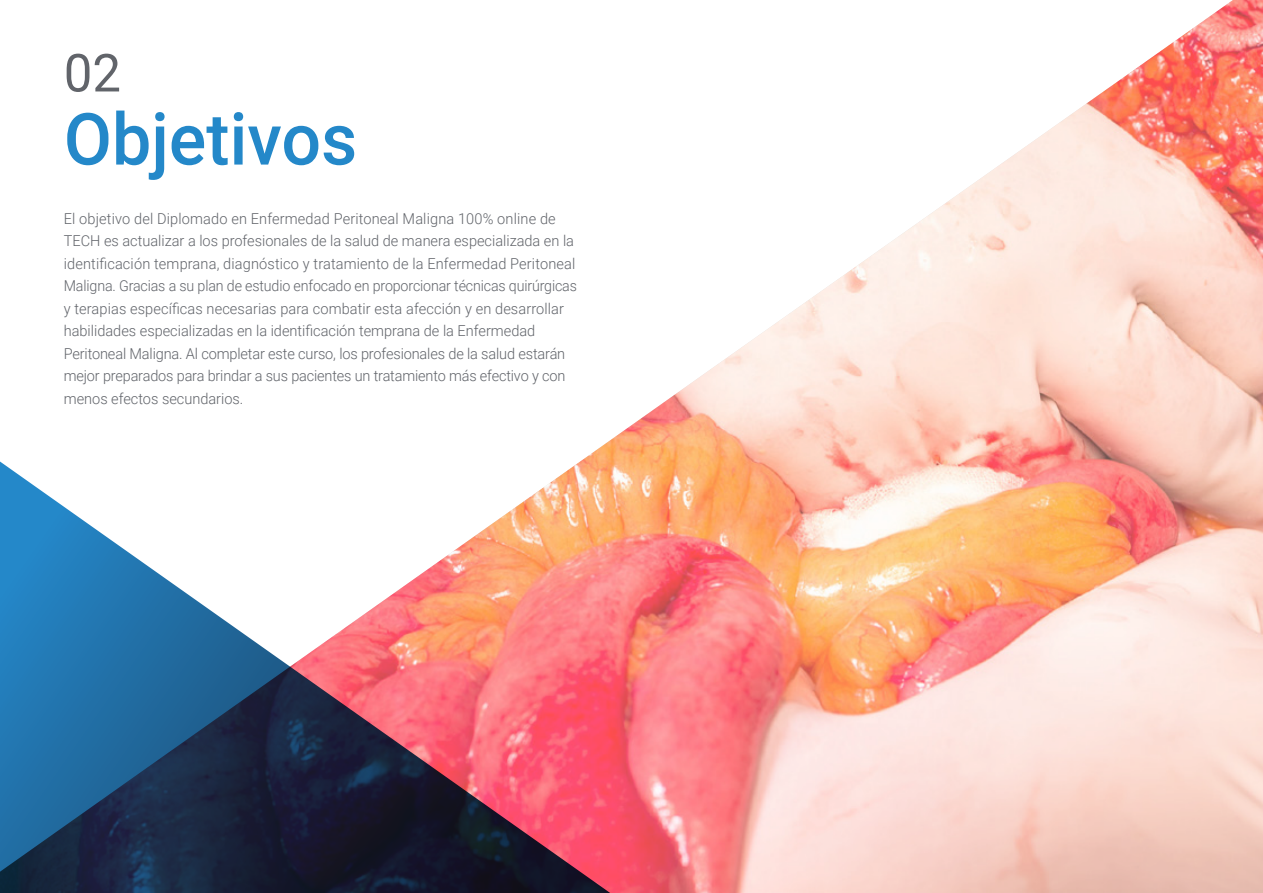
<style>
.page{position:relative;width:1263px;height:893px;background:#fff}
.page>*{position:absolute;margin:0;border:0;box-sizing:border-box;transform-origin:0 0}
.t1{font:500 72px "Roboto";color:#2488c9}
.t2{font:52.5px "Roboto";color:#61646a}
.t3{font:300 15px/22.5px "Roboto";color:#61646a}
</style>
<div class="page">
<img style="left:602px;top:0;width:661px;height:893px">
<svg style="left:0;top:446px;width:640px;height:447px"></svg>
<h2 class="t2" style="left:64px;top:36px;width:59px">02</h2>
<h1 class="t1" style="left:64px;top:89px;width:295px">Objetivos</h1>
<p class="t3" style="left:64px;top:207px;width:515px">El objetivo del Diplomado en Enfermedad Peritoneal Maligna 100% online de TECH es actualizar a los profesionales de la salud de manera especializada en la identificación temprana, diagnóstico y tratamiento de la Enfermedad Peritoneal Maligna. Gracias a su plan de estudio enfocado en proporcionar técnicas quirúrgicas y terapias específicas necesarias para combatir esta afección y en desarrollar habilidades especializadas en la identificación temprana de la Enfermedad Peritoneal Maligna. Al completar este curso, los profesionales de la salud estarán mejor preparados para brindar a sus pacientes un tratamiento más efectivo y con menos efectos secundarios.</p>
</div>
